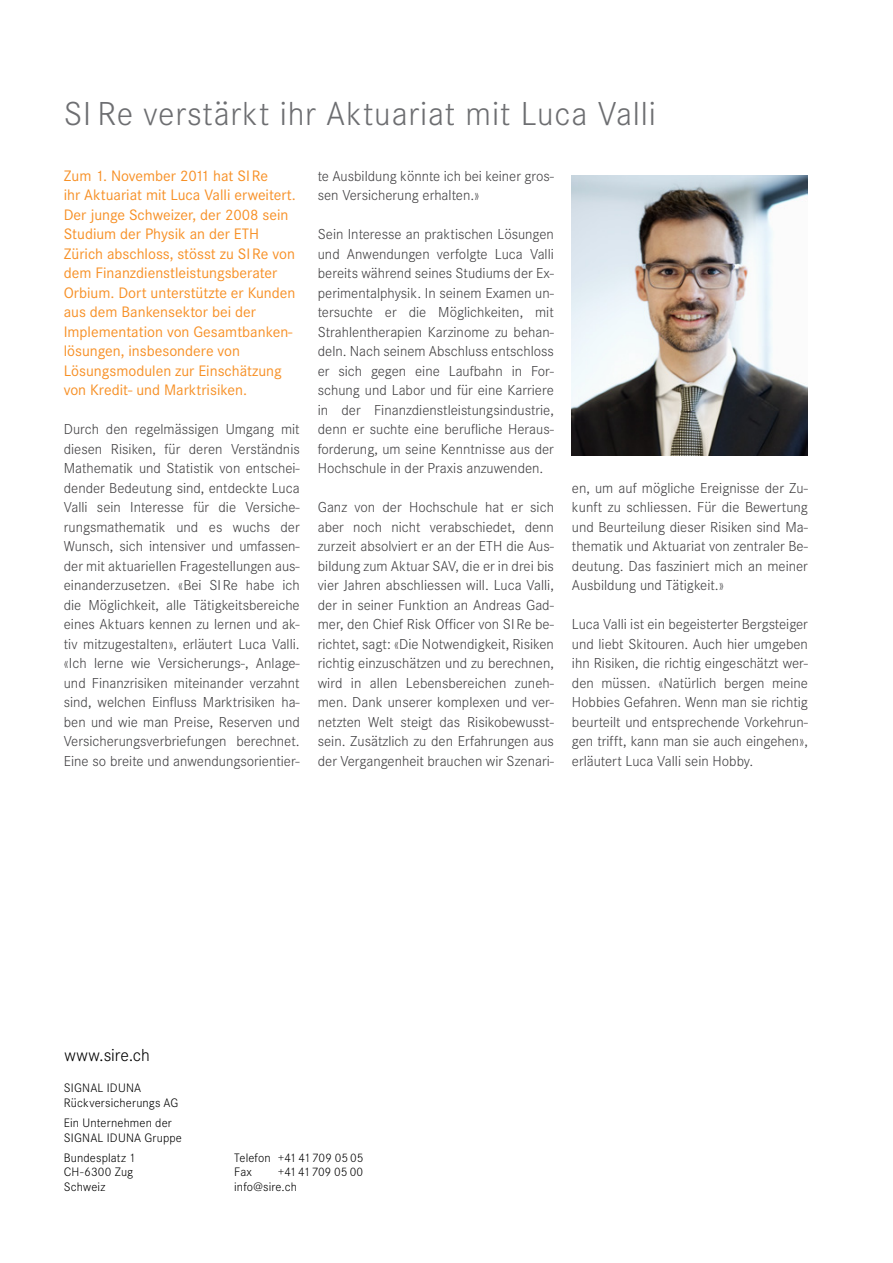
<style>
.page{position:relative;width:893px;height:1263px;background:#fff}
.page>*{position:absolute;margin:0;border:0;box-sizing:border-box;transform-origin:0 0}
.t1{font:300 34.5px "Corporate S";letter-spacing:.025em;color:#6d6e71}
.t2{font:300 18px "Corporate S";color:#000}
.t3{font:15.75px/19.5px "Corporate S";color:#f79026}
.t4{font:300 15px/19.5px "Corporate S";color:#414042;text-align:justify}
.t5{font:300 12.75px/14.2px "Corporate S";letter-spacing:.01em;color:#000}
</style>
<div class="page">
<img style="left:572px;top:175px;width:236px;height:280px">
<h1 class="t1" style="left:64px;top:95px;width:594px">SI Re verstärkt ihr Aktuariat mit Luca Valli</h1>
<p class="t3" style="left:64px;top:166px;width:234px">Zum 1. November 2011 hat SIRe<br>ihr Aktuariat mit Luca Valli erweitert.<br>Der junge Schweizer, der 2008 sein Studium der Physik an der ETH<br>Zürich abschloss, stösst zu SIRe von dem Finanzdienstleistungsberater Orbium. Dort unterstützte er Kunden aus dem Bankensektor bei der<br>I mplementation von Gesamtbanken&shy;lösungen, insbesondere von Lösungsmodulen zur Einschätzung von Kredit- und Marktrisiken.</p>
<p class="t4" style="left:64px;top:420px;width:238px">Durch den regelmässigen Umgang mit diesen Risiken, für deren Verständnis Mathematik und Statistik von entschei&shy;dender Bedeutung sind, entdeckte Luca Valli sein Interesse für die Versiche&shy;rungsmathematik und es wuchs der Wunsch, sich intensiver und umfassen&shy;der mit aktuariellen Fragestellungen aus&shy;einanderzusetzen. «Bei SIRe habe ich die Möglichkeit, alle Tätigkeitsbereiche eines Aktuars kennen zu lernen und ak&shy;tiv mitzugestalten», erläutert Luca Valli. «Ich lerne wie Versicherungs-, Anlage&shy;und Finanzrisiken miteinander verzahnt sind, welchen Einfluss Marktrisiken ha&shy;ben und wie man Preise, Reserven und Versicherungsverbriefungen berechnet.<br>Eine so breite und anwendungsorientier-</p>
<p class="t4" style="left:318px;top:166px;width:238px">te Ausbildung könnte ich bei keiner gros&shy;sen Versicherung erhalten.»</p>
<p class="t4" style="left:318px;top:225px;width:238px">Sein Interesse an praktischen Lösungen und Anwendungen verfolgte Luca Valli bereits während seines Studiums der Ex&shy;perimentalphysik. In seinem Examen un&shy;tersuchte er die Möglichkeiten, mit Strahlentherapien Karzinome zu behan&shy;deln. Nach seinem Abschluss entschloss er sich gegen eine Laufbahn in For&shy;schung und Labor und für eine Karriere in der Finanzdienstleistungsindustrie, denn er suchte eine berufliche Heraus&shy;forderung, um seine Kenntnisse aus der Hochschule in der Praxis anzuwenden.</p>
<p class="t4" style="left:318px;top:498px;width:238px">Ganz von der Hochschule hat er sich aber noch nicht verabschiedet, denn zurzeit absolviert er an der ETH die Aus&shy;bildung zum Aktuar SAV, die er in drei bis vier Jahren abschliessen will. Luca Valli, der in seiner Funktion an Andreas Gad&shy;mer, den Chief Risk Officer von SIRe be&shy;richtet, sagt: «Die Notwendigkeit, Risiken richtig einzuschätzen und zu berechnen, wird in allen Lebensbereichen zuneh&shy;men. Dank unserer komplexen und ver&shy;netzten Welt steigt das Risikobewusst&shy;sein. Zusätzlich zu den Erfahrungen aus der Vergangenheit brauchen wir Szenari-</p>
<p class="t4" style="left:572px;top:478px;width:237px">en, um auf mögliche Ereignisse der Zu&shy;kunft zu schliessen. Für die Bewertung und Beurteilung dieser Risiken sind Ma&shy;thematik und Aktuariat von zentraler Be&shy;deutung. Das fasziniert mich an meiner Ausbildung und Tätigkeit.»</p>
<p class="t4" style="left:572px;top:615px;width:238px">Luca Valli ist ein begeisterter Bergsteiger und liebt Skitouren. Auch hier umgeben ihn Risiken, die richtig eingeschätzt wer&shy;den müssen. «Natürlich bergen meine Hobbies Gefahren. Wenn man sie richtig beurteilt und entsprechende Vorkehrun&shy;gen trifft, kann man sie auch eingehen», erläutert Luca Valli sein Hobby.</p>
<p class="t2" style="left:65px;top:1045px;width:87px">www.sire.ch</p>
<p class="t5" style="left:64px;top:1081px;width:116px">SIGNAL IDUNA<br>Rückversicherungs AG</p>
<p class="t5" style="left:64px;top:1116px;width:120px">Ein Unternehmen der<br>SIGNAL IDUNA Gruppe</p>
<p class="t5" style="left:64px;top:1151px;width:74px">Bundesplatz 1<br>CH-6300 Zug<br>Schweiz</p>
<p class="t5" style="left:234px;top:1151px;width:131px">Telefon +41 41 709 05 05<br>Fax</p>
<p class="t5" style="left:234px;top:1165px;width:131px;text-indent:44px">+41 41 709 05 00 info@sire.ch</p>
</div>
